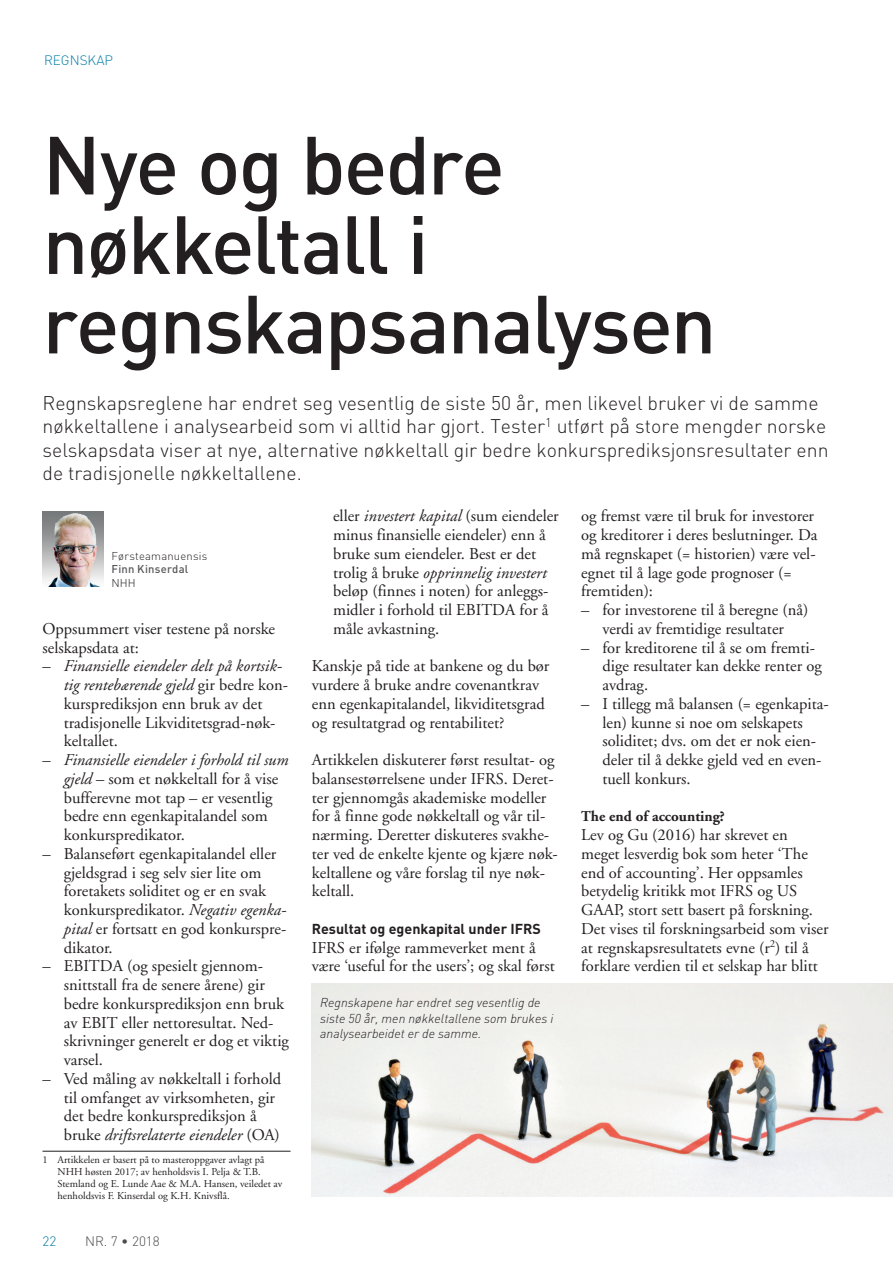
<style>
.page{position:relative;width:893px;height:1263px;background:#fff}
.page>*{position:absolute;margin:0;border:0;box-sizing:border-box;transform-origin:0 0}
.t1{font:500 81px/79.5px "DIN";letter-spacing:-.025em;color:#231f20}
.t2{font:300 19.5px/23.4px "DIN";color:#231f20}
.t3{font:16.5px/18.8px "Adobe Garamond";color:#231f20}
.t4{font:700 15px "Adobe Garamond";color:#231f20}
.t5{font:700 14.25px "DIN";color:#231f20}
.t6{font:300 13.5px "DIN";color:#4b4c4d}
.t7{font:300 13.5px "DIN";color:#007ea7}
.t8{font:300 13.5px "DIN";color:#0079a3}
.t9{font:italic 300 12.75px/15.8px "DIN";color:#231f20}
.t10{font:300 11.25px "DIN";letter-spacing:.02em;color:#231f20}
.t11{font:500 11.25px "DIN";letter-spacing:.02em;color:#57585a}
.t12{font:10.5px/12px "Adobe Garamond";color:#231f20}
.s1{color:#fff}
.s2{font-style:italic}
</style>
<div class="page">
<hr style="left:43px;top:1151px;width:248px;height:1px;background:#231f20">
<img style="left:43px;top:511px;width:60px;height:76px">
<img style="left:312px;top:983px;width:581px;height:213px">
<p class="t7" style="left:44px;top:52px;width:70px">REGNSKAP</p>
<h1 class="t1" style="left:43px;top:123px;width:675px">Nye og bedre nøkkeltall i regnskapsanalysen</h1>
<p class="t2" style="left:43px;top:391px;width:788px">Regnskapsreglene har endret seg vesentlig de siste 50 år, men likevel bruker vi de samme nøkkeltallene i analysearbeid som vi alltid har gjort. Tester<sup>1</sup> utført på store mengder norske selskapsdata viser at nye, alternative nøkkeltall gir bedre konkursprediksjonsresultater enn de tradisjonelle nøkkeltallene.</p>
<p class="t10" style="left:112px;top:549px;width:97px">Førsteamanuensis</p>
<p class="t11" style="left:112px;top:562px;width:78px">Finn Kinserdal</p>
<p class="t10" style="left:112px;top:576px;width:26px">NHH</p>
<p class="t3" style="left:43px;top:620px;width:234px">Oppsummert viser testene på norske selskapsdata at:<span class="s1">1</span></p>
<p class="t3" style="left:64px;top:657px;width:226px;text-indent:-21px">– <span class="s2">Finansielle eiendeler delt på kortsik&shy;tig rentebærende gjeld</span> gir bedre kon&shy;kursprediksjon enn bruk av det tradisjonelle Likviditetsgrad-nøk&shy;keltallet.</p>
<p class="t3" style="left:64px;top:751px;width:226px;text-indent:-21px">– <span class="s2">Finansielle eiendeler i forhold til sum gjeld</span> – som et nøkkeltall for å vise bufferevne mot tap – er vesentlig bedre enn egenkapitalandel som konkurspredikator.</p>
<p class="t3" style="left:64px;top:845px;width:224px;text-indent:-21px">– Balanseført egenkapitalandel eller gjeldsgrad i seg selv sier lite om foretakets soliditet og er en svak konkurspredikator. <span class="s2">Negativ egenka&shy;pital</span> er fortsatt en god konkurspre&shy;dikator.</p>
<p class="t3" style="left:64px;top:957px;width:227px;text-indent:-21px">– EBITDA (og spesielt gjennom&shy;snittstall fra de senere årene) gir bedre konkursprediksjon enn bruk av EBIT eller nettoresultat. Ned&shy;skrivninger generelt er dog et viktig varsel.</p>
<p class="t3" style="left:64px;top:1069px;width:219px;text-indent:-21px">– Ved måling av nøkkeltall i forhold til omfanget av virksomheten, gir det bedre konkursprediksjon å bruke <span class="s2">driftsrelaterte eiendeler</span> (OA)</p>
<p class="t12" style="left:58px;top:1154px;width:226px;text-indent:-15px">1 Artikkelen er basert på to masteroppgaver avlagt på NHH høsten 2017; av henholdsvis I. Pelja &amp; T.B.<br>Stemland og E. Lunde Aae &amp; M.A. Hansen, veiledet av henholdsvis F. Kinserdal og K.H. Knivsflå.</p>
<p class="t8" style="left:43px;top:1232px;width:16px">22</p>
<p class="t6" style="left:85px;top:1232px;width:76px">NR. 7 • 2018</p>
<p class="t3" style="left:333px;top:507px;width:227px">eller <span class="s2">investert kapital</span> (sum eiendeler minus finansielle eiendeler) enn å bruke sum eiendeler. Best er det trolig å bruke <span class="s2">opprinnelig investert </span>beløp (finnes i noten) for anleggs&shy;midler i forhold til EBITDA for å måle avkastning.</p>
<p class="t3" style="left:312px;top:657px;width:239px">Kanskje på tide at bankene og du bør vurdere å bruke andre covenantkrav enn egenkapitalandel, likviditetsgrad og resultatgrad og rentabilitet?</p>
<p class="t3" style="left:312px;top:751px;width:248px">Artikkelen diskuterer først resultat- og balansestørrelsene under IFRS. Deret&shy;ter gjennomgås akademiske modeller for å finne gode nøkkeltall og vår til&shy;nærming. Deretter diskuteres svakhe&shy;ter ved de enkelte kjente og kjære nøk&shy;keltallene og våre forslag til nye nøk&shy;keltall.</p>
<p class="t5" style="left:312px;top:919px;width:231px">Resultat og egenkapital under IFRS</p>
<p class="t3" style="left:312px;top:938px;width:244px">IFRS er ifølge rammeverket ment å være ‘useful for the users’; og skal først</p>
<p class="t9" style="left:320px;top:994px;width:235px">Regnskapene har endret seg vesentlig de siste 50 år, men nøkkeltallene som brukes i analysearbeidet er de samme.</p>
<p class="t3" style="left:581px;top:507px;width:238px">og fremst være til bruk for investorer og kreditorer i deres beslutninger. Da må regnskapet (= historien) være vel&shy;egnet til å lage gode prognoser (= fremtiden):</p>
<p class="t3" style="left:581px;top:601px;width:229px;text-align:center">– for investorene til å beregne (nå) verdi av fremtidige resultater</p>
<p class="t3" style="left:602px;top:638px;width:221px;text-indent:-21px">– for kreditorene til å se om fremti&shy;dige resultater kan dekke renter og avdrag.</p>
<p class="t3" style="left:602px;top:695px;width:228px;text-indent:-21px">– I tillegg må balansen (= egenkapita&shy;len) kunne si noe om selskapets soliditet; dvs. om det er nok eien&shy;deler til å dekke gjeld ved en even&shy;tuell konkurs.</p>
<p class="t4" style="left:581px;top:808px;width:145px">The end of accounting?</p>
<p class="t3" style="left:581px;top:826px;width:249px">Lev og Gu (2016) har skrevet en meget lesverdig bok som heter ‘The end of accounting’. Her oppsamles betydelig kritikk mot IFRS og US GAAP, stort sett basert på forskning.<br>Det vises til forskningsarbeid som viser at regnskapsresultatets evne (r<sup>2</sup>) til å forklare verdien til et selskap har blitt</p>
</div>
